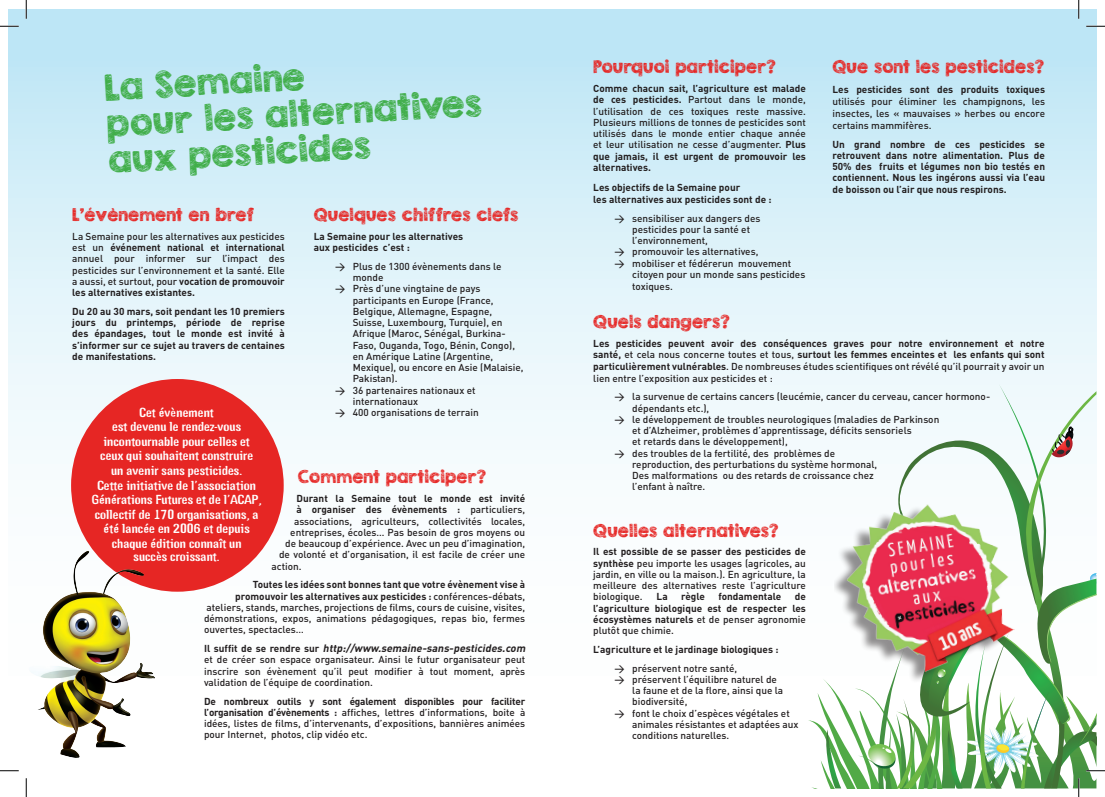
<style>
.page{position:relative;width:1105px;height:797px;background:#fff}
.page>*{position:absolute;margin:0;border:0;box-sizing:border-box;transform-origin:0 0}
.t1{font:35.38px "KG Broken Vessels Sketch";color:#40ae49}
.t2{font:17.25px "KG Broken Vessels Sketch";color:#e62624}
.t3{font:700 13.75px/14.5px "Gagamond";color:#fff;text-align:center}
.t4{font:italic 700 10.62px "DIN";color:#231f20}
.t5{font:500 10px/11.2px "DIN";color:#231f20}
.t6{font:700 10px/11.2px "DIN";color:#231f20;text-align:justify}
.s1{font-weight:700}
.s2{font-weight:500}
.s3{font-style:normal;font-size:10px}
</style>
<div class="page">
<div style="left:9px;top:10px;width:1087px;height:762px;background:linear-gradient(to bottom,#c3e8f6,#fff)"></div>
<div style="left:71px;top:379px;width:213px;height:212px;background:#e62624;border-radius:50%"></div>
<img style="left:28px;top:550px;width:127px;height:209px">
<svg style="left:0;top:25px;width:19px;height:2px"></svg>
<svg style="left:1086px;top:25px;width:19px;height:2px"></svg>
<svg style="left:0;top:770px;width:19px;height:1px"></svg>
<svg style="left:25px;top:0;width:2px;height:19px"></svg>
<svg style="left:25px;top:778px;width:2px;height:19px"></svg>
<svg style="left:1078px;top:0;width:1px;height:19px"></svg>
<svg style="left:808px;top:384px;width:297px;height:413px"></svg>
<p class="t1" style="left:103px;top:66px;width:202px;rotate:-3deg">La Semaine</p>
<p class="t1" style="left:105px;top:101px;width:377px;rotate:-3deg">pour les alternatives</p>
<p class="t1" style="left:107px;top:138px;width:264px;rotate:-3deg">aux pesticides</p>
<p class="t2" style="left:314px;top:204px;width:206px">Quelques chiffres clefs</p>
<p class="t6" style="left:314px;top:230px;width:151px">La Semaine pour les alternatives</p>
<p class="t6" style="left:314px;top:241px;width:98px">aux pesticides c’est :</p>
<p class="t5" style="left:353px;top:260px;width:150px;text-indent:-18px">&gt; Plus de 1300 évènements dans le monde</p>
<p class="t5" style="left:353px;top:283px;width:172px;text-indent:-18px">&gt; Près d’une vingtaine de pays participants en Europe (France,<br>Belgique, Allemagne, Espagne,<br>Suisse, Luxembourg, Turquie), en<br>Afrique (Maroc, Sénégal, Burkina-<br>Faso, Ouganda, Togo, Bénin, Congo), en Amérique Latine (Argentine,<br>Mexique), ou encore en Asie (Malaisie,<br>Pakistan).</p>
<p class="t5" style="left:353px;top:384px;width:124px;text-indent:-18px">&gt; 36 partenaires nationaux et internationaux</p>
<p class="t5" style="left:335px;top:406px;width:145px">&gt; 400 organisations de terrain</p>
<p class="t2" style="left:72px;top:204px;width:184px">L’évènement en bref</p>
<p class="t5" style="left:72px;top:230px;width:214px;text-align:justify">La Semaine pour les alternatives aux pesticides est un <span class="s1">événement national et international </span>annuel pour informer sur l’impact des pesticides sur l’environnement et la santé. Elle a aussi, et surtout, pour <span class="s1">vocation de promouvoir les alternatives existantes.</span></p>
<p class="t6" style="left:72px;top:305px;width:214px">Du 20 au 30 mars, soit pendant les 10 premiers jours du printemps, période de reprise des épandages, tout le monde est invité à s’informer sur ce sujet au travers de centaines de manifestations.</p>
<p class="t3" style="left:92px;top:405px;width:171px">Cet évènement<br>est devenu le rendez-vous incontournable pour celles et ceux qui souhaitent construire<br>un avenir sans pesticides.<br>Cette initiative de l’association<br>Générations Futures et de l’ACAP, collectif de 170 organisations, a été lancée en 2006 et depuis chaque édition connaît un<br>succès croissant.</p>
<p class="t2" style="left:298px;top:466px;width:190px">Comment participer?</p>
<p class="t6" style="left:297px;top:492px;width:230px">Durant la Semaine tout le monde est invité</p>
<p class="t6" style="left:297px;top:503px;width:230px">à organiser des évènements : <span class="s2">particuliers,</span></p>
<p class="t5" style="left:294px;top:515px;width:233px">associations, agriculteurs, collectivités locales,</p>
<p class="t5" style="left:290px;top:526px;width:236px">entreprises, écoles… Pas besoin de gros moyens ou</p>
<p class="t5" style="left:285px;top:537px;width:242px">de beaucoup d’expérience. Avec un peu d’imagination,</p>
<p class="t5" style="left:279px;top:549px;width:248px">de volonté et d’organisation, il est facile de créer une</p>
<p class="t5" style="left:272px;top:560px;width:32px">action.</p>
<p class="t6" style="left:253px;top:578px;width:274px">Toutes les idées sont bonnes tant que votre évènement vise à</p>
<p class="t6" style="left:235px;top:590px;width:292px">promouvoir les alternatives aux pesticides : <span class="s2">conférences-débats,</span></p>
<p class="t5" style="left:207px;top:601px;width:320px">ateliers, stands, marches, projections de films, cours de cuisine, visites,</p>
<p class="t5" style="left:204px;top:612px;width:323px">démonstrations, expos, animations pédagogiques, repas bio, fermes</p>
<p class="t5" style="left:204px;top:624px;width:101px">ouvertes, spectacles…</p>
<p class="t4" style="left:204px;top:641px;width:325px"><span class="s3">I l s u f fi t d e s e re n d re s u r</span> http://www.semaine-sans-pesticides.com</p>
<p class="t5" style="left:204px;top:654px;width:323px;text-align:justify">et de créer son espace organisateur. Ainsi le futur organisateur peut inscrire son évènement qu’il peut modifier à tout moment, après validation de l’équipe de coordination.</p>
<p class="t5" style="left:204px;top:695px;width:323px;text-align:justify"><span class="s1">De nombreux outils y sont également disponibles pour faciliter l’organisation d’évènements :</span> affiches, lettres d’informations, boite à idées, listes de films, d’intervenants, d’expositions, bannières animées pour Internet, photos, clip vidéo etc.</p>
<p class="t2" style="left:593px;top:56px;width:184px">Pourquoi participer?</p>
<p class="t5" style="left:593px;top:82px;width:214px;text-align:justify"><span class="s1">Comme chacun sait, l’agriculture est malade de ces pesticides.</span> Partout dans le monde, l’utilisation de ces toxiques reste massive.<br>Plusieurs millions de tonnes de pesticides sont utilisés dans le monde entier chaque année et leur utilisation ne cesse d’augmenter. <span class="s1">Plus que jamais, il est urgent de promouvoir les alternatives.</span></p>
<p class="t6" style="left:593px;top:181px;width:149px">Les objectifs de la Semaine pour</p>
<p class="t6" style="left:593px;top:193px;width:180px">les alternatives aux pesticides sont de :</p>
<p class="t5" style="left:632px;top:212px;width:130px;text-indent:-18px">&gt; sensibiliser aux dangers des pesticides pour la santé et l’environnement,</p>
<p class="t5" style="left:614px;top:246px;width:145px">&gt; promouvoir les alternatives,</p>
<p class="t5" style="left:632px;top:257px;width:175px;line-height:11.6px;text-indent:-18px">&gt; mobiliser et fédérerun mouvement citoyen pour un monde sans pesticides toxiques.</p>
<p class="t2" style="left:832px;top:56px;width:213px">Que sont les pesticides?</p>
<p class="t5" style="left:832px;top:83px;width:214px;line-height:12px;text-align:justify"><span class="s1">Les pesticides sont des produits toxiques </span>utilisés pour éliminer les champignons, les insectes, les « mauvaises » herbes ou encore certains mammifères.</p>
<p class="t6" style="left:832px;top:138px;width:214px">Un grand nombre de ces pesticides se retrouvent dans notre alimentation. Plus de 50% des fruits et légumes non bio testés en contiennent. Nous les ingérons aussi via l’eau de boisson ou l’air que nous respirons.</p>
<p class="t2" style="left:593px;top:311px;width:138px">Quels dangers?</p>
<p class="t6" style="left:593px;top:337px;width:453px">Les pesticides peuvent avoir des conséquences graves pour notre environnement et notre santé, <span class="s2">et cela nous concerne toutes et tous,</span> surtout les femmes enceintes et les enfants qui sont particulièrement vulnérables<span class="s2">. De nombreuses études scientifiques ont révélé qu’il pourrait y avoir un lien entre l’exposition aux pesticides et :</span></p>
<p class="t5" style="left:632px;top:391px;width:360px;text-indent:-18px">&gt; la survenue de certains cancers (leucémie, cancer du cerveau, cancer hormono&shy;dépendants etc.),</p>
<p class="t5" style="left:632px;top:413px;width:309px;text-indent:-18px">&gt; le développement de troubles neurologiques (maladies de Parkinson et d’Alzheimer, problèmes d’apprentissage, déficits sensoriels<br>et retards dans le développement),</p>
<p class="t5" style="left:632px;top:447px;width:247px;text-indent:-18px">&gt; des troubles de la fertilité, des problèmes de reproduction, des perturbations du système hormonal, Des malformations ou des retards de croissance chez l’enfant à naître.</p>
<p class="t2" style="left:593px;top:519px;width:187px">Quelles alternatives?</p>
<p class="t5" style="left:593px;top:545px;width:214px;text-align:justify"><span class="s1">Il est possible de se passer des pesticides de synthèse</span> peu importe les usages (agricoles, au jardin, en ville ou la maison.). En agriculture, la meilleure des alternatives reste l’agriculture biologique.</p>
<p class="t6" style="left:657px;top:590px;width:13px">La</p>
<p class="t6" style="left:681px;top:590px;width:25px">règle</p>
<p class="t6" style="left:718px;top:590px;width:64px">fondamentale</p>
<p class="t6" style="left:593px;top:590px;width:214px;text-indent:202px">de l’agriculture biologique est de respecter les écosystèmes naturels <span class="s2">et de penser agronomie plutôt que chimie.</span></p>
<p class="t6" style="left:593px;top:643px;width:187px">L’agriculture et le jardinage biologiques :</p>
<p class="t5" style="left:614px;top:662px;width:124px">&gt; préservent notre santé,</p>
<p class="t5" style="left:632px;top:673px;width:152px;text-indent:-18px">&gt; préservent l’équilibre naturel de la faune et de la flore, ainsi que la biodiversité,</p>
<p class="t5" style="left:632px;top:707px;width:168px;text-indent:-18px">&gt; font le choix d’espèces végétales et animales résistantes et adaptées aux conditions naturelles.</p>
</div>
